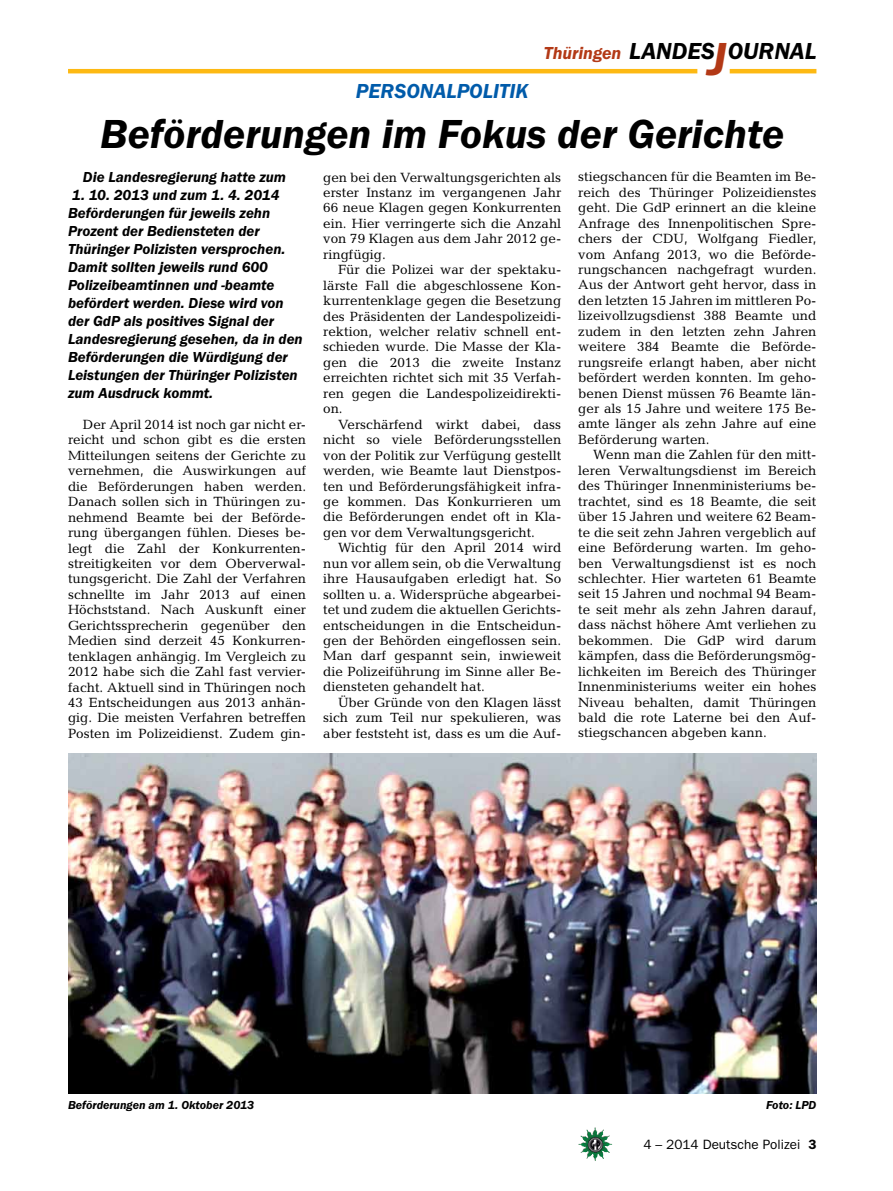
<style>
.page{position:relative;width:893px;height:1191px;background:#fff}
.page>*{position:absolute;margin:0;border:0;box-sizing:border-box;transform-origin:0 0}
.t1{font:italic 600 42px "Franklin Gothic Itc T";color:#000}
.t2{font:italic 600 24px "Franklin Gothic Itc T";color:#000}
.t3{font:italic 600 21px "Franklin Gothic Itc T";color:#005baa}
.t4{font:italic 600 18px "Franklin Gothic Itc T";color:#b33916}
.t5{font:italic 600 15px/18px "Franklin Gothic Itc T";color:#000}
.t6{font:13.5px/15.5px "Candida";color:#000;text-align:justify}
.t7{font:13.5px "Franklin Gothic";color:#000}
.t8{font:italic 600 12px "Franklin Gothic Itc T";color:#000}
.s1{font-size:48px;color:#b33916}
.s2{font-weight:600}
</style>
<div class="page">
<img style="left:578px;top:1127px;width:17px;height:25px">
<hr style="left:730px;top:69px;width:86px;height:4px;background:#fdb913">
<hr style="left:68px;top:69px;width:629px;height:4px;background:#fdb913">
<img style="left:68px;top:753px;width:748px;height:340px">
<h3 class="t4" style="left:544px;top:42px;width:79px">Thüringen</h3>
<h2 class="t2" style="left:629px;top:37px;width:189px">LANDES<span class="s1">J</span>OURNAL</h2>
<h3 class="t3" style="left:356px;top:79px;width:26px">Personalpolitik</h3>
<h1 class="t1" style="left:100px;top:109px;width:685px">Beförderungen im Fokus der Gerichte</h1>
<p class="t5" style="left:83px;top:168px;width:205px">Die Landesregierung hatte zum</p>
<p class="t5" style="left:68px;top:186px;width:236px">1. 10. 2013 und zum 1. 4. 2014<br>Beförderungen für jeweils zehn<br>Prozent der Bediensteten der<br>Thüringer Polizisten versprochen.<br>Damit sollten jeweils rund 600<br>Polizeibeamtinnen und -beamte befördert werden. Diese wird von der GdP als positives Signal der<br>Landesregierung gesehen, da in den<br>Beförderungen die Würdigung der<br>Leistungen der Thüringer Polizisten zum Ausdruck kommt.</p>
<p class="t6" style="left:68px;top:416px;width:240px;text-indent:15px">Der April 2014 ist noch gar nicht er&shy;reicht und schon gibt es die ersten Mitteilungen seitens der Gerichte zu vernehmen, die Auswirkungen auf die Beförderungen haben werden.<br>Danach sollen sich in Thüringen zu&shy;nehmend Beamte bei der Beförde&shy;rung übergangen fühlen. Dieses be&shy;legt die Zahl der Konkurrenten&shy;streitigkeiten vor dem Oberverwal&shy;tungsgericht. Die Zahl der Verfahren schnellte im Jahr 2013 auf einen Höchststand. Nach Auskunft einer Gerichtssprecherin gegenüber den Medien sind derzeit 45 Konkurren&shy;tenklagen anhängig. Im Vergleich zu 2012 habe sich die Zahl fast vervier&shy;facht. Aktuell sind in Thüringen noch 43 Entscheidungen aus 2013 anhän&shy;gig. Die meisten Verfahren betreffen Posten im Polizeidienst. Zudem gin-</p>
<p class="t6" style="left:578px;top:169px;width:240px">stiegschancen für die Beamten im Be&shy;reich des Thüringer Polizeidienstes geht. Die GdP erinnert an die kleine Anfrage des Innenpolitischen Spre&shy;chers der CDU, Wolfgang Fiedler, vom Anfang 2013, wo die Beförde&shy;rungschancen nachgefragt wurden.<br>Aus der Antwort geht hervor, dass in den letzten 15 Jahren im mittleren Po&shy;lizeivollzugsdienst 388 Beamte und zudem in den letzten zehn Jahren weitere 384 Beamte die Beförde&shy;rungsreife erlangt haben, aber nicht befördert werden konnten. Im geho&shy;benen Dienst müssen 76 Beamte län&shy;ger als 15 Jahre und weitere 175 Be&shy;amte länger als zehn Jahre auf eine Beförderung warten.</p>
<p class="t6" style="left:578px;top:447px;width:240px;text-indent:15px">Wenn man die Zahlen für den mitt&shy;leren Verwaltungsdienst im Bereich des Thüringer Innenministeriums be&shy;trachtet, sind es 18 Beamte, die seit über 15 Jahren und weitere 62 Beam&shy;te die seit zehn Jahren vergeblich auf eine Beförderung warten. Im geho&shy;ben Verwaltungsdienst ist es noch schlechter. Hier warteten 61 Beamte seit 15 Jahren und nochmal 94 Beam&shy;te seit mehr als zehn Jahren darauf, dass nächst höhere Amt verliehen zu bekommen. Die GdP wird darum kämpfen, dass die Beförderungsmög&shy;lichkeiten im Bereich des Thüringer Innenministeriums weiter ein hohes Niveau behalten, damit Thüringen bald die rote Laterne bei den Auf&shy;stiegschancen abgeben kann.</p>
<p class="t6" style="left:323px;top:169px;width:240px">gen bei den Verwaltungsgerichten als erster Instanz im vergangenen Jahr 66 neue Klagen gegen Konkurrenten ein. Hier verringerte sich die Anzahl von 79 Klagen aus dem Jahr 2012 ge&shy;ringfügig.</p>
<p class="t6" style="left:323px;top:262px;width:240px;text-indent:15px">Für die Polizei war der spektaku&shy;lärste Fall die abgeschlossene Kon&shy;kurrentenklage gegen die Besetzung des Präsidenten der Landespolizeidi&shy;rektion, welcher relativ schnell ent&shy;schieden wurde. Die Masse der Kla&shy;gen die 2013 die zweite Instanz erreichten richtet sich mit 35 Verfah&shy;ren gegen die Landespolizeidirekti&shy;on.</p>
<p class="t6" style="left:323px;top:416px;width:240px;text-indent:15px">Verschärfend wirkt dabei, dass nicht so viele Beförderungsstellen von der Politik zur Verfügung gestellt werden, wie Beamte laut Dienstpos&shy;ten und Beförderungsfähigkeit infra&shy;ge kommen. Das Konkurrieren um die Beförderungen endet oft in Kla&shy;gen vor dem Verwaltungsgericht.</p>
<p class="t6" style="left:323px;top:540px;width:240px;text-indent:15px">Wichtig für den April 2014 wird nun vor allem sein, ob die Verwaltung ihre Hausaufgaben erledigt hat. So sollten u. a. Widersprüche abgearbei&shy;tet und zudem die aktuellen Gerichts&shy;entscheidungen in die Entscheidun&shy;gen der Behörden eingeflossen sein.<br>Man darf gespannt sein, inwieweit die Polizeiführung im Sinne aller Be&shy;diensteten gehandelt hat.</p>
<p class="t6" style="left:323px;top:694px;width:240px;text-indent:15px">Über Gründe von den Klagen lässt sich zum Teil nur spekulieren, was aber feststeht ist, dass es um die Auf-</p>
<p class="t8" style="left:68px;top:1098px;width:188px">Beförderungen am 1. Oktober 2013</p>
<p class="t8" style="left:766px;top:1098px;width:52px">Foto: LPD</p>
<p class="t7" style="left:643px;top:1136px;width:175px">4 – 2014 Deutsche Polizei <span class="s2">3</span></p>
</div>
